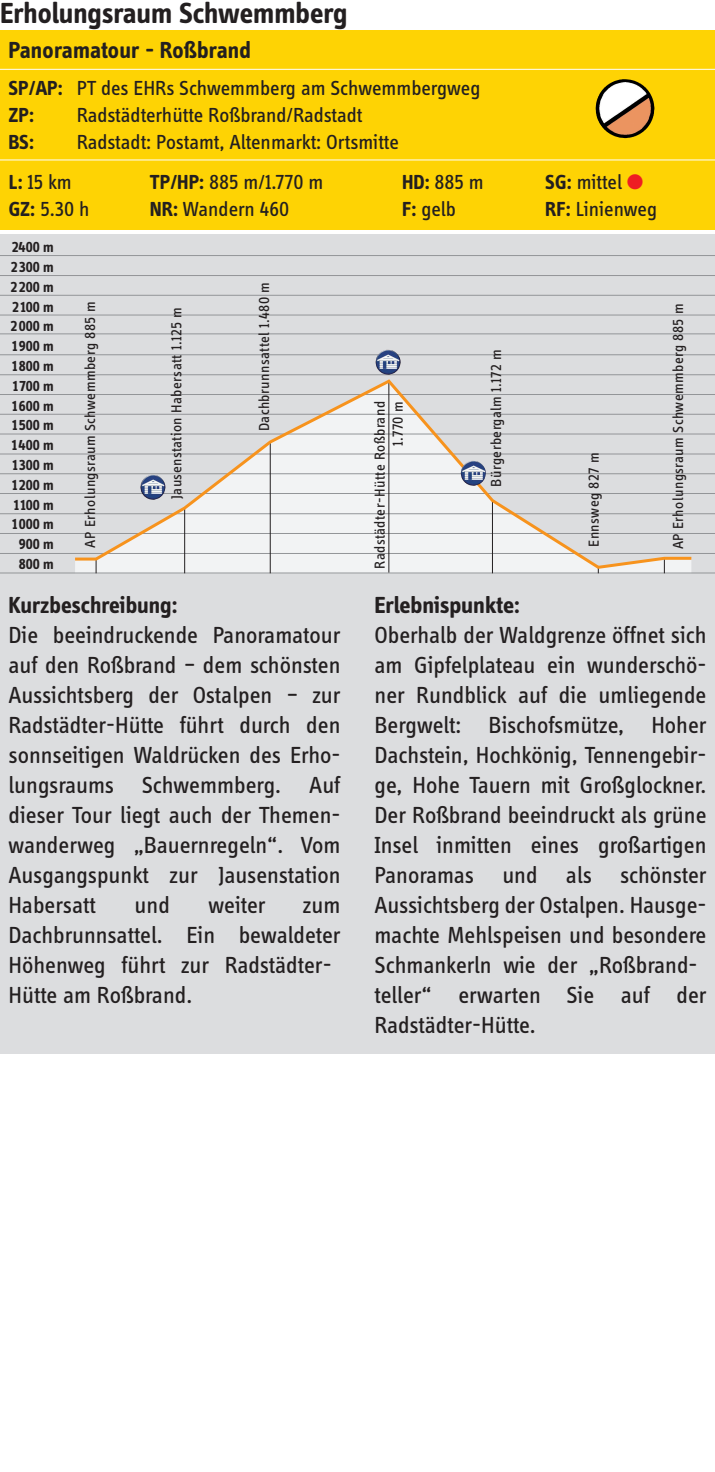
<style>
.page{position:relative;width:715px;height:1472px;background:#fff}
.page>*{position:absolute;margin:0;border:0;box-sizing:border-box;transform-origin:0 0}
.t1{font:700 30px "Info Disp";letter-spacing:-.005em;color:#231f20}
.t2{font:24px/30px "Info Disp";color:#231f20}
.t3{font:700 24px "Info Disp";color:#231f20}
.t4{font:21px/27px "Info Disp";color:#231f20}
.t5{font:700 21px "Info Disp";color:#231f20}
.t6{font:15px/18px "Info Disp";letter-spacing:.03em;color:#231f20;text-align:right}
.t7{font:700 15px/19.8px "Info Disp";color:#231f20;text-align:center}
.s1{font-weight:700}
.s2{color:#ee1d23}
</style>
<div class="page">
<div style="left:0;top:222px;width:714px;height:831px;background:#dcdddf"></div>
<div style="left:0;top:30px;width:714px;height:200px;background:#fed304"></div>
<hr style="left:0;top:230px;width:714px;height:3px;background:#fff">
<hr style="left:0;top:69px;width:714px;height:1px;background:#fff">
<hr style="left:0;top:159px;width:714px;height:1px;background:#fff">
<hr style="left:0;top:473px;width:714px;height:1px;background:#939598">
<hr style="left:0;top:493px;width:714px;height:1px;background:#939598">
<hr style="left:0;top:255px;width:714px;height:1px;background:#939598">
<hr style="left:0;top:275px;width:714px;height:1px;background:#939598">
<hr style="left:0;top:295px;width:714px;height:1px;background:#939598">
<hr style="left:0;top:314px;width:714px;height:1px;background:#939598">
<hr style="left:0;top:333px;width:714px;height:1px;background:#939598">
<hr style="left:0;top:354px;width:714px;height:1px;background:#939598">
<hr style="left:0;top:374px;width:714px;height:1px;background:#939598">
<hr style="left:0;top:394px;width:714px;height:1px;background:#939598">
<hr style="left:0;top:414px;width:714px;height:1px;background:#939598">
<hr style="left:0;top:433px;width:714px;height:1px;background:#939598">
<hr style="left:0;top:453px;width:714px;height:1px;background:#939598">
<hr style="left:0;top:513px;width:714px;height:1px;background:#939598">
<hr style="left:0;top:533px;width:714px;height:1px;background:#939598">
<hr style="left:0;top:553px;width:714px;height:1px;background:#939598">
<hr style="left:0;top:572px;width:714px;height:1px;background:#939598">
<hr style="left:388px;top:381px;width:1px;height:191px;background:#231f20">
<hr style="left:491px;top:500px;width:2px;height:73px;background:#231f20">
<hr style="left:269px;top:442px;width:2px;height:131px;background:#231f20">
<hr style="left:184px;top:508px;width:1px;height:65px;background:#231f20">
<svg style="left:72px;top:379px;width:622px;height:191px"></svg>
<img style="left:595px;top:79px;width:54px;height:59px">
<img style="left:140px;top:475px;width:26px;height:25px">
<img style="left:375px;top:350px;width:26px;height:25px">
<img style="left:460px;top:461px;width:26px;height:25px">
<p class="t1" style="left:0;top:-4px;width:349px">Erholungsraum Schwemmberg</p>
<p class="t3" style="left:9px;top:37px;width:244px">Panoramatour - Roßbrand</p>
<p class="t4" style="left:9px;top:75px;width:473px"><span class="s1">SP/AP:</span> PT des EHRs Schwemmberg am Schwemmbergweg<br><span class="s1">ZP:</span></p>
<p class="t4" style="left:77px;top:102px;width:287px">Radstädterhütte Roßbrand/Radstadt</p>
<p class="t5" style="left:9px;top:130px;width:27px">BS:</p>
<p class="t4" style="left:77px;top:129px;width:323px">Radstadt: Postamt, Altenmarkt: Ortsmitte</p>
<p class="t4" style="left:9px;top:168px;width:65px"><span class="s1">L:</span> 15 km</p>
<p class="t4" style="left:150px;top:168px;width:175px"><span class="s1">TP/HP:</span> 885 m/1.770 m</p>
<p class="t4" style="left:402px;top:168px;width:83px"><span class="s1">HD:</span> 885 m</p>
<p class="t4" style="left:545px;top:168px;width:100px"><span class="s1">SG:</span> mittel <span class="s2">●</span></p>
<p class="t4" style="left:9px;top:195px;width:82px"><span class="s1">GZ:</span> 5.30 h</p>
<p class="t4" style="left:150px;top:195px;width:141px"><span class="s1">NR:</span> Wandern 460</p>
<p class="t4" style="left:402px;top:195px;width:55px"><span class="s1">F:</span> gelb</p>
<p class="t4" style="left:545px;top:195px;width:113px"><span class="s1">RF:</span> Linienweg</p>
<p class="t7" style="left:11px;top:237px;width:45px">2400 m<br>2300 m<br>2200 m<br>2100 m<br>2000 m<br>1900 m<br>1800 m<br>1700 m<br>1600 m<br>1500 m<br>1400 m<br>1300 m<br>1200 m<br>1100 m<br>1000 m<br>900 m<br>800 m</p>
<p class="t6" style="left:255px;top:431px;width:151px;rotate:-90deg">Dachbrunnsattel 1.480 m</p>
<p class="t6" style="left:81px;top:547px;width:247px;rotate:-90deg">AP Erholungsraum Schwemmberg 885 m</p>
<p class="t6" style="left:669px;top:549px;width:247px;rotate:-90deg">AP Erholungsraum Schwemmberg 885 m</p>
<p class="t6" style="left:167px;top:499px;width:193px;rotate:-90deg">Jausenstation Habersatt 1.125 m</p>
<p class="t6" style="left:487px;top:487px;width:139px;rotate:-90deg">Bürgerbergalm 1.172 m</p>
<p class="t6" style="left:370px;top:568px;width:169px;rotate:-90deg">Radstädter-Hütte Roßbrand<br>1.770 m</p>
<p class="t6" style="left:584px;top:547px;width:96px;rotate:-90deg">Ennsweg 827 m</p>
<p class="t3" style="left:9px;top:590px;width:170px">Kurzbeschreibung:</p>
<p class="t2" style="left:9px;top:619px;width:333px;text-align:justify">Die beeindruckende Panoramatour auf den Roßbrand – dem schönsten Aussichtsberg der Ostalpen – zur Radstädter-Hütte führt durch den sonnseitigen Waldrücken des Erho&shy;lungsraums Schwemmberg. Auf dieser Tour liegt auch der Themen&shy;wanderweg „Bauernregeln“. Vom Ausgangspunkt zur Jausenstation Habersatt</p>
<p class="t2" style="left:134px;top:889px;width:37px">und</p>
<p class="t2" style="left:208px;top:889px;width:59px">weiter</p>
<p class="t2" style="left:9px;top:889px;width:333px;text-indent:294px">zum<br>Dachbrunnsattel. Ein bewaldeter<br>Höhenweg führt zur Radstädter-<br>Hütte am Roßbrand.</p>
<p class="t3" style="left:374px;top:590px;width:147px">Erlebnispunkte:</p>
<p class="t2" style="left:374px;top:619px;width:333px">Oberhalb der Waldgrenze öffnet sich am Gipfelplateau ein wunderschö&shy;ner Rundblick auf die umliegende<br>Bergwelt: Bischofsmütze, Hoher<br>Dachstein, Hochkönig, Tennengebir&shy;ge, Hohe Tauern mit Großglockner.<br>Der Roßbrand beeindruckt als grüne<br>Insel inmitten eines großartigen<br>Panoramas und als schönster<br>Aussichtsberg der Ostalpen. Hausge&shy;machte Mehlspeisen und besondere<br>Schmankerln wie der „Roßbrand&shy;teller“ erwarten Sie auf der<br>Radstädter-Hütte.</p>
</div>
